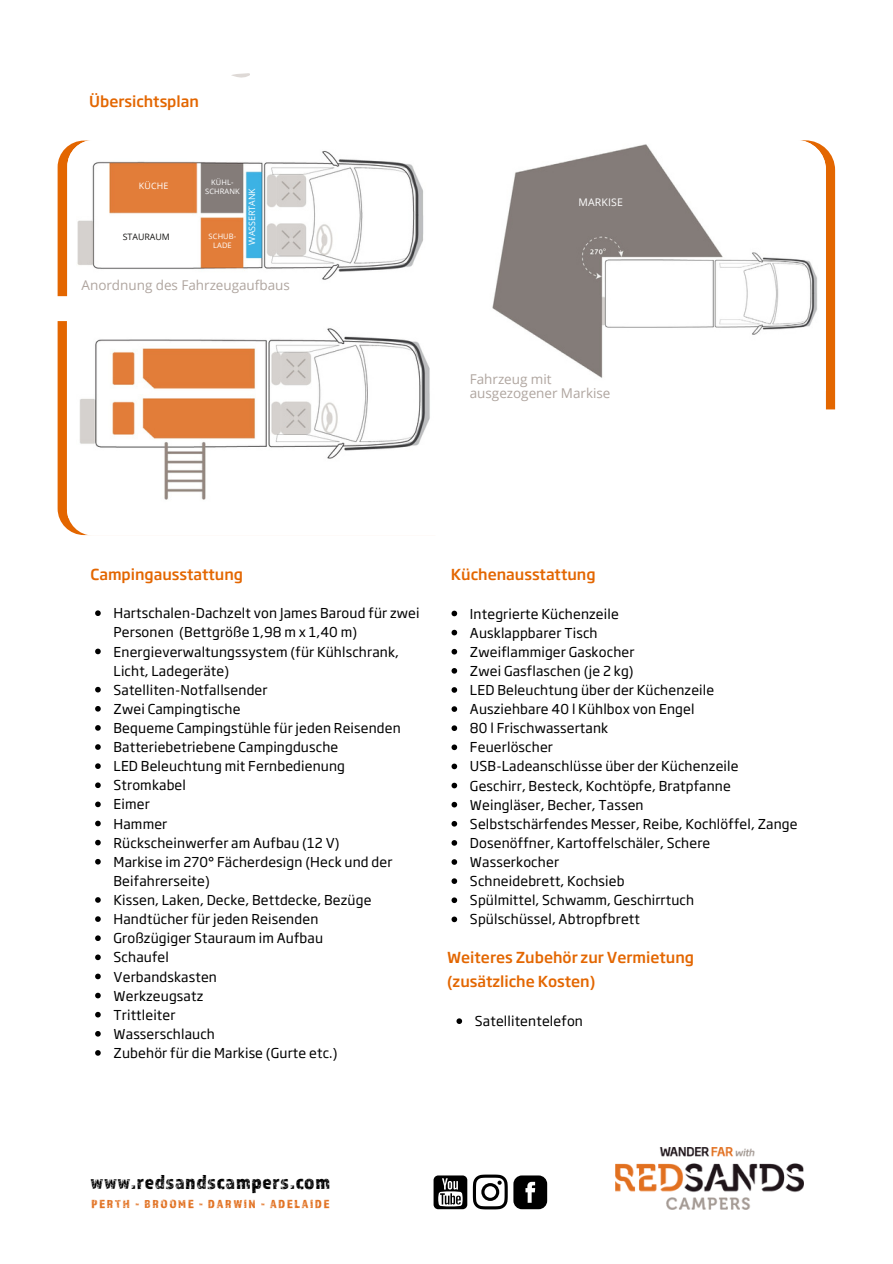
<style>
.page{position:relative;width:893px;height:1264px;background:#fff}
.page>*{position:absolute;margin:0;border:0;box-sizing:border-box;transform-origin:0 0}
.t1{font:21.3px "Almaq Rough";letter-spacing:.025em;color:#000}
.t2{font:500 15px/23.5px "Soho Gothic Pro";color:#e36600}
.t3{font:13.5px/19px "Soho Gothic Pro";letter-spacing:.01em;color:#000}
.t4{font:13.5px/14.5px "Open Sans";color:#afa59f}
.t5{font:12px "Almaq Rough";letter-spacing:.15em;color:#e16f1e}
.t6{font:10.5px "Open Sans";letter-spacing:.02em;color:#fff}
.t7{font:8.85px "Open Sans";color:#fff}
.t8{font:8.85px "Open Sans";color:#171615}
.t9{font:7.5px/9px "Open Sans";letter-spacing:.015em;color:#fff;text-align:center}
</style>
<div class="page">
<svg style="left:231px;top:73px;width:19px;height:5px"></svg>
<svg style="left:456px;top:1018px;width:6px;height:5px"></svg>
<svg style="left:95px;top:610px;width:6px;height:6px"></svg>
<svg style="left:95px;top:648px;width:6px;height:6px"></svg>
<svg style="left:95px;top:687px;width:6px;height:5px"></svg>
<svg style="left:95px;top:706px;width:6px;height:5px"></svg>
<svg style="left:95px;top:725px;width:6px;height:5px"></svg>
<svg style="left:95px;top:744px;width:6px;height:5px"></svg>
<svg style="left:95px;top:763px;width:6px;height:6px"></svg>
<svg style="left:95px;top:782px;width:6px;height:6px"></svg>
<svg style="left:95px;top:801px;width:6px;height:6px"></svg>
<svg style="left:95px;top:820px;width:6px;height:6px"></svg>
<svg style="left:95px;top:839px;width:6px;height:6px"></svg>
<svg style="left:95px;top:859px;width:6px;height:5px"></svg>
<svg style="left:95px;top:897px;width:6px;height:5px"></svg>
<svg style="left:95px;top:916px;width:6px;height:5px"></svg>
<svg style="left:95px;top:935px;width:6px;height:6px"></svg>
<svg style="left:95px;top:954px;width:6px;height:6px"></svg>
<svg style="left:95px;top:973px;width:6px;height:6px"></svg>
<svg style="left:95px;top:992px;width:6px;height:6px"></svg>
<svg style="left:95px;top:1011px;width:6px;height:6px"></svg>
<svg style="left:95px;top:1031px;width:6px;height:5px"></svg>
<svg style="left:95px;top:1050px;width:6px;height:5px"></svg>
<svg style="left:451px;top:610px;width:6px;height:6px"></svg>
<svg style="left:451px;top:629px;width:6px;height:6px"></svg>
<svg style="left:451px;top:649px;width:6px;height:5px"></svg>
<svg style="left:451px;top:668px;width:6px;height:5px"></svg>
<svg style="left:451px;top:687px;width:6px;height:5px"></svg>
<svg style="left:451px;top:706px;width:6px;height:6px"></svg>
<svg style="left:451px;top:725px;width:6px;height:6px"></svg>
<svg style="left:451px;top:744px;width:6px;height:6px"></svg>
<svg style="left:451px;top:763px;width:6px;height:6px"></svg>
<svg style="left:451px;top:782px;width:6px;height:6px"></svg>
<svg style="left:451px;top:801px;width:6px;height:6px"></svg>
<svg style="left:451px;top:821px;width:6px;height:5px"></svg>
<svg style="left:451px;top:840px;width:6px;height:5px"></svg>
<svg style="left:451px;top:859px;width:6px;height:5px"></svg>
<svg style="left:451px;top:878px;width:6px;height:6px"></svg>
<svg style="left:451px;top:897px;width:6px;height:6px"></svg>
<svg style="left:451px;top:916px;width:6px;height:6px"></svg>
<svg style="left:58px;top:321px;width:9px;height:208px;background:#e36b09"></svg>
<img style="left:67px;top:328px;width:363px;height:189px">
<svg style="left:58px;top:147px;width:9px;height:149px"></svg>
<img style="left:67px;top:140px;width:357px;height:156px">
<svg style="left:825px;top:148px;width:10px;height:261px;background:#e6781e"></svg>
<img style="left:492px;top:140px;width:333px;height:238px">
<img style="left:616px;top:1147px;width:187px;height:62px">
<svg style="left:473px;top:1174px;width:34px;height:35px"></svg>
<svg style="left:513px;top:1175px;width:34px;height:34px"></svg>
<div style="left:433px;top:1175px;width:34px;height:34px;background:#000;border-radius:5px"></div>
<svg style="left:438px;top:1178px;width:24px;height:28px"></svg>
<p class="t2" style="left:89px;top:89px;width:111px">Übersichtsplan</p>
<p class="t7" style="left:139px;top:180px;width:31px">KÜCHE</p>
<p class="t8" style="left:123px;top:231px;width:49px">STAURAUM</p>
<p class="t9" style="left:205px;top:177px;width:36px">KÜHL-<br>SCHRANK</p>
<p class="t9" style="left:208px;top:232px;width:29px">SCHUB-<br>LADE</p>
<p class="t7" style="left:246px;top:244px;width:58px;rotate:-90deg">WASSERTANK</p>
<p class="t4" style="left:82px;top:277px;width:210px">Anordnung des Fahrzeugaufbaus</p>
<p class="t6" style="left:578px;top:195px;width:46px">MARKISE</p>
<p class="t4" style="left:470px;top:371px;width:142px">Fahrzeug mit ausgezogener Markise</p>
<p class="t2" style="left:91px;top:561px;width:154px">Campingausstattung</p>
<p class="t2" style="left:451px;top:561px;width:146px">Küchenausstattung</p>
<p class="t3" style="left:113px;top:602px;width:307px">Hartschalen-Dachzelt von James Baroud für zwei<br>Personen (Bettgröße 1,98 m x 1,40 m)<br>Energieverwaltungssystem (für Kühlschrank,<br>Licht, Ladegeräte)<br>Satelliten-Notfallsender<br>Zwei Campingtische<br>Bequeme Campingstühle für jeden Reisenden<br>Batteriebetriebene Campingdusche<br>LED Beleuchtung mit Fernbedienung<br>Stromkabel<br>Eimer<br>Hammer<br>Rückscheinwerfer am Aufbau (12 V)<br>Markise im 270° Fächerdesign (Heck und der<br>Beifahrerseite)<br>Kissen, Laken, Decke, Bettdecke, Bezüge<br>Handtücher für jeden Reisenden<br>Großzügiger Stauraum im Aufbau<br>Schaufel<br>Verbandskasten<br>Werkzeugsatz<br>Trittleiter<br>Wasserschlauch<br>Zubehör für die Markise (Gurte etc.)</p>
<p class="t3" style="left:470px;top:603px;width:329px">Integrierte Küchenzeile<br>Ausklappbarer Tisch<br>Zweiflammiger Gaskocher<br>Zwei Gasflaschen (je 2 kg)<br>LED Beleuchtung über der Küchenzeile<br>Ausziehbare 40 l Kühlbox von Engel<br>80 l Frischwassertank<br>Feuerlöscher<br>USB-Ladeanschlüsse über der Küchenzeile<br>Geschirr, Besteck, Kochtöpfe, Bratpfanne<br>Weingläser, Becher, Tassen<br>Selbstschärfendes Messer, Reibe, Kochlöffel, Zange<br>Dosenöffner, Kartoffelschäler, Schere<br>Wasserkocher<br>Schneidebrett, Kochsieb<br>Spülmittel, Schwamm, Geschirrtuch<br>Spülschüssel, Abtropfbrett</p>
<p class="t2" style="left:447px;top:945px;width:248px">Weiteres Zubehör zur Vermietung (zusätzliche Kosten)</p>
<p class="t3" style="left:475px;top:1010px;width:110px">Satellitentelefon</p>
<h1 class="t1" style="left:91px;top:1169px;width:241px">www.redsandscampers.com</h1>
<p class="t5" style="left:91px;top:1196px;width:239px">PERTH - BROOME - DARWIN - ADELAIDE</p>
</div>
